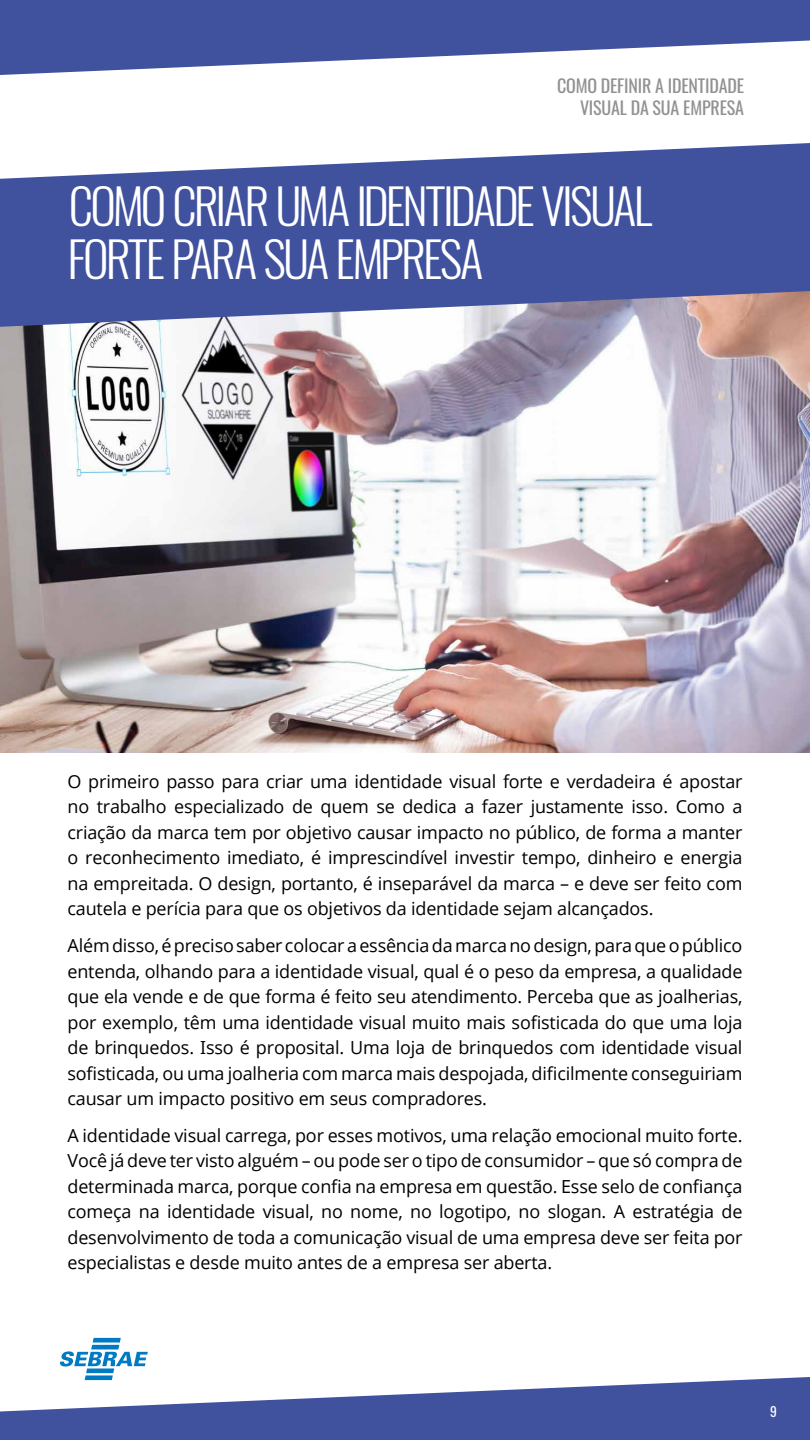
<style>
.page{position:relative;width:810px;height:1440px;background:#fff}
.page>*{position:absolute;margin:0;border:0;box-sizing:border-box;transform-origin:0 0}
.t1{font:300 48.75px/52.5px "Oswald";letter-spacing:-.055em;color:#fff}
.t2{font:18px/25.5px "Open Sans";letter-spacing:-.01em;color:#000;text-align:justify}
.t3{font:18px/22.5px "Oswald";letter-spacing:-.01em;color:#919191;text-align:right}
.t4{font:13.5px "Oswald";color:#fff}
</style>
<div class="page">
<img style="left:0;top:327px;width:810px;height:426px">
<svg style="left:0;top:0;width:810px;height:75px;fill:#40519e"></svg>
<svg style="left:0;top:1377px;width:810px;height:63px;fill:#40519e"></svg>
<svg style="left:60px;top:1338px;width:88px;height:42px"></svg>
<svg style="left:0;top:143px;width:810px;height:184px;background:#606caa"></svg>
<p class="t3" style="left:557px;top:72px;width:188px">COMO DEFINIR A IDENTIDADE<br>VISUAL DA SUA EMPRESA</p>
<h1 class="t1" style="left:68px;top:175px;width:586px">COMO CRIAR UMA IDENTIDADE VISUAL<br>FORTE PARA SUA EMPRESA</h1>
<p class="t2" style="left:68px;top:768px;width:677px">O primeiro passo para criar uma identidade visual forte e verdadeira é apostar no trabalho especializado de quem se dedica a fazer justamente isso. Como a criação da marca tem por objetivo causar impacto no público, de forma a manter o reconhecimento imediato, é imprescindível investir tempo, dinheiro e energia na empreitada. O design, portanto, é inseparável da marca – e deve ser feito com cautela e perícia para que os objetivos da identidade sejam alcançados.</p>
<p class="t2" style="left:68px;top:932px;width:677px">Além disso, é preciso saber colocar a essência da marca no design, para que o público entenda, olhando para a identidade visual, qual é o peso da empresa, a qualidade que ela vende e de que forma é feito seu atendimento. Perceba que as joalherias, por exemplo, têm uma identidade visual muito mais sofisticada do que uma loja de brinquedos. Isso é proposital. Uma loja de brinquedos com identidade visual sofisticada, ou uma joalheria com marca mais despojada, dificilmente conseguiriam causar um impacto positivo em seus compradores.</p>
<p class="t2" style="left:68px;top:1122px;width:677px">A identidade visual carrega, por esses motivos, uma relação emocional muito forte.<br>Você já deve ter visto alguém – ou pode ser o tipo de consumidor – que só compra de determinada marca, porque confia na empresa em questão. Esse selo de confiança começa na identidade visual, no nome, no logotipo, no slogan. A estratégia de desenvolvimento de toda a comunicação visual de uma empresa deve ser feita por especialistas e desde muito antes de a empresa ser aberta.</p>
<p class="t4" style="left:770px;top:1399px;width:8px">9</p>
</div>
